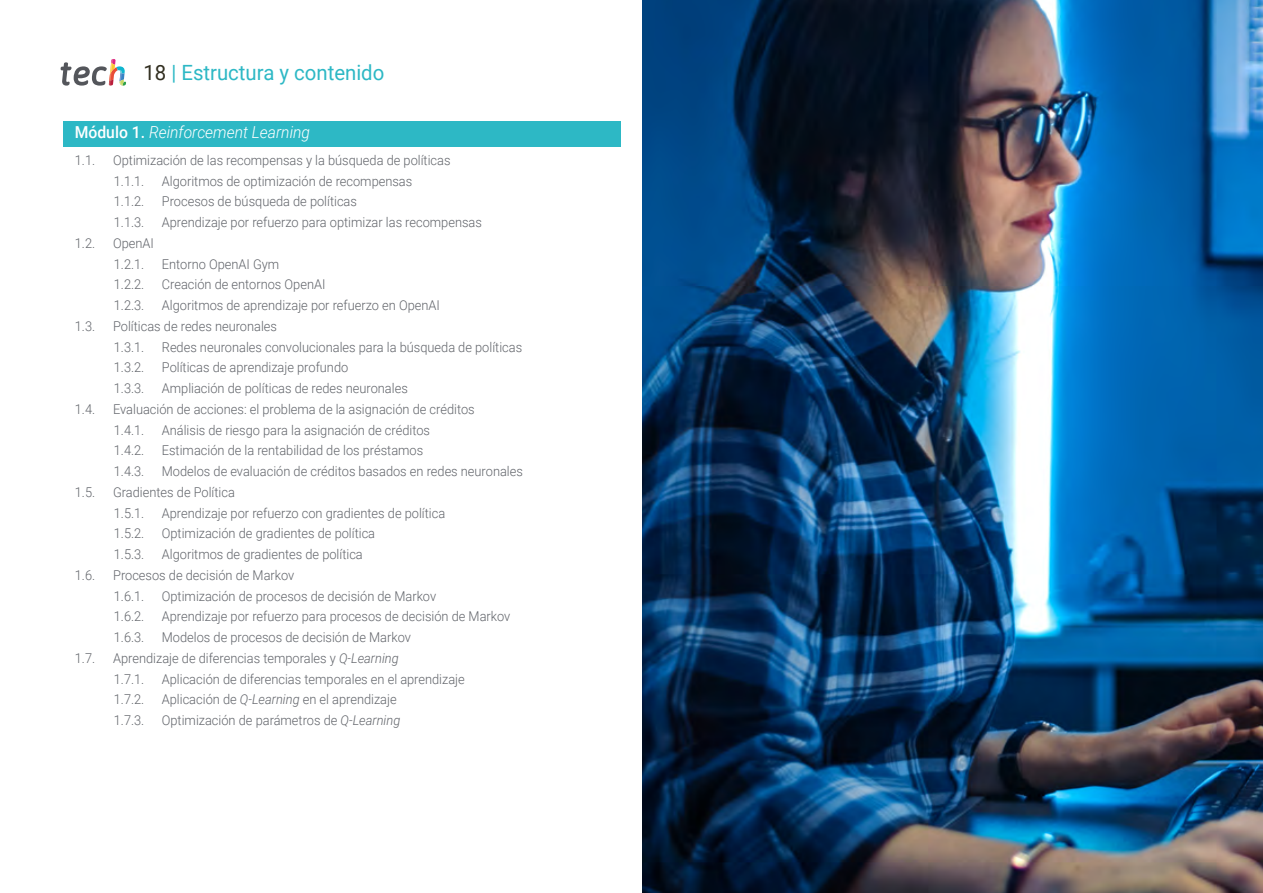
<style>
.page{position:relative;width:1263px;height:893px;background:#fff}
.page>*{position:absolute;margin:0;border:0;box-sizing:border-box;transform-origin:0 0}
.t1{font:21px "Roboto";color:#2db8c5}
.t2{font:italic 300 16.5px "Roboto";color:#fff;scale:.95 1}
.t3{font:300 13.5px/20.7px "Roboto";color:#61646a;scale:.95 1}
.s1{color:#312e20}
.s2{font-weight:500;font-style:normal}
.s3{font-style:italic}
</style>
<div class="page">
<svg style="left:61px;top:59px;width:65px;height:27px"></svg>
<div style="left:64px;top:121px;width:557px;height:25px;background:#2db8c5"></div>
<img style="left:642px;top:0;width:621px;height:893px">
<h1 class="t1" style="left:144px;top:57px;width:242px"><span class="s1">18</span> | Estructura y contenido</h1>
<p class="t2" style="left:75px;top:120px;width:249px"><span class="s2">Módulo 1.</span> Reinforcement Learning</p>
<p class="t3" style="left:75px;top:149px;width:23px">1.1.</p>
<p class="t3" style="left:113px;top:149px;width:357px">Optimización de las recompensas y la búsqueda de políticas<br>1.1.1.</p>
<p class="t3" style="left:162px;top:170px;width:265px">Algoritmos de optimización de recompensas</p>
<p class="t3" style="left:114px;top:191px;width:34px">1.1.2.</p>
<p class="t3" style="left:162px;top:191px;width:207px">Procesos de búsqueda de políticas</p>
<p class="t3" style="left:114px;top:211px;width:34px">1.1.3.</p>
<p class="t3" style="left:162px;top:211px;width:338px">Aprendizaje por refuerzo para optimizar las recompensas</p>
<p class="t3" style="left:75px;top:232px;width:23px">1.2.</p>
<p class="t3" style="left:113px;top:232px;width:45px">OpenAI<br>1.2.1.</p>
<p class="t3" style="left:162px;top:253px;width:125px">Entorno OpenAI Gym</p>
<p class="t3" style="left:114px;top:274px;width:34px">1.2.2.</p>
<p class="t3" style="left:162px;top:274px;width:174px">Creación de entornos OpenAI</p>
<p class="t3" style="left:114px;top:294px;width:34px">1.2.3.</p>
<p class="t3" style="left:162px;top:294px;width:294px">Algoritmos de aprendizaje por refuerzo en OpenAI</p>
<p class="t3" style="left:75px;top:315px;width:23px">1.3.</p>
<p class="t3" style="left:113px;top:315px;width:174px">Políticas de redes neuronales<br>1.3.1.</p>
<p class="t3" style="left:162px;top:336px;width:381px">Redes neuronales convolucionales para la búsqueda de políticas</p>
<p class="t3" style="left:114px;top:357px;width:34px">1.3.2.</p>
<p class="t3" style="left:162px;top:357px;width:198px">Políticas de aprendizaje profundo</p>
<p class="t3" style="left:114px;top:377px;width:34px">1.3.3.</p>
<p class="t3" style="left:162px;top:377px;width:260px">Ampliación de políticas de redes neuronales</p>
<p class="t3" style="left:75px;top:398px;width:23px">1.4.</p>
<p class="t3" style="left:113px;top:398px;width:382px">Evaluación de acciones: el problema de la asignación de créditos<br>1.4.1.</p>
<p class="t3" style="left:162px;top:419px;width:284px">Análisis de riesgo para la asignación de créditos</p>
<p class="t3" style="left:114px;top:440px;width:34px">1.4.2.</p>
<p class="t3" style="left:162px;top:440px;width:277px">Estimación de la rentabilidad de los préstamos</p>
<p class="t3" style="left:114px;top:460px;width:34px">1.4.3.</p>
<p class="t3" style="left:162px;top:460px;width:382px">Modelos de evaluación de créditos basados en redes neuronales</p>
<p class="t3" style="left:75px;top:481px;width:23px">1.5.</p>
<p class="t3" style="left:113px;top:481px;width:130px">Gradientes de Política<br>1.5.1.</p>
<p class="t3" style="left:162px;top:502px;width:300px">Aprendizaje por refuerzo con gradientes de política</p>
<p class="t3" style="left:114px;top:523px;width:34px">1.5.2.</p>
<p class="t3" style="left:162px;top:523px;width:226px">Optimización de gradientes de política</p>
<p class="t3" style="left:114px;top:543px;width:34px">1.5.3.</p>
<p class="t3" style="left:162px;top:543px;width:213px">Algoritmos de gradientes de política</p>
<p class="t3" style="left:75px;top:564px;width:23px">1.6.</p>
<p class="t3" style="left:113px;top:564px;width:192px">Procesos de decisión de Markov<br>1.6.1.</p>
<p class="t3" style="left:162px;top:585px;width:290px">Optimización de procesos de decisión de Markov</p>
<p class="t3" style="left:114px;top:606px;width:34px">1.6.2.</p>
<p class="t3" style="left:162px;top:606px;width:368px">Aprendizaje por refuerzo para procesos de decisión de Markov</p>
<p class="t3" style="left:114px;top:626px;width:34px">1.6.3.</p>
<p class="t3" style="left:162px;top:626px;width:264px">Modelos de procesos de decisión de Markov</p>
<p class="t3" style="left:75px;top:647px;width:23px">1.7.</p>
<p class="t3" style="left:113px;top:647px;width:302px">Aprendizaje de diferencias temporales y <span class="s3">Q-Learning<br></span>1.7.1.</p>
<p class="t3" style="left:162px;top:668px;width:320px">Aplicación de diferencias temporales en el aprendizaje</p>
<p class="t3" style="left:114px;top:689px;width:34px">1.7.2.</p>
<p class="t3" style="left:162px;top:689px;width:249px">Aplicación de <span class="s3">Q-Learning</span> en el aprendizaje</p>
<p class="t3" style="left:114px;top:709px;width:34px">1.7.3.</p>
<p class="t3" style="left:162px;top:709px;width:253px">Optimización de parámetros de <span class="s3">Q-Learning</span></p>
</div>
